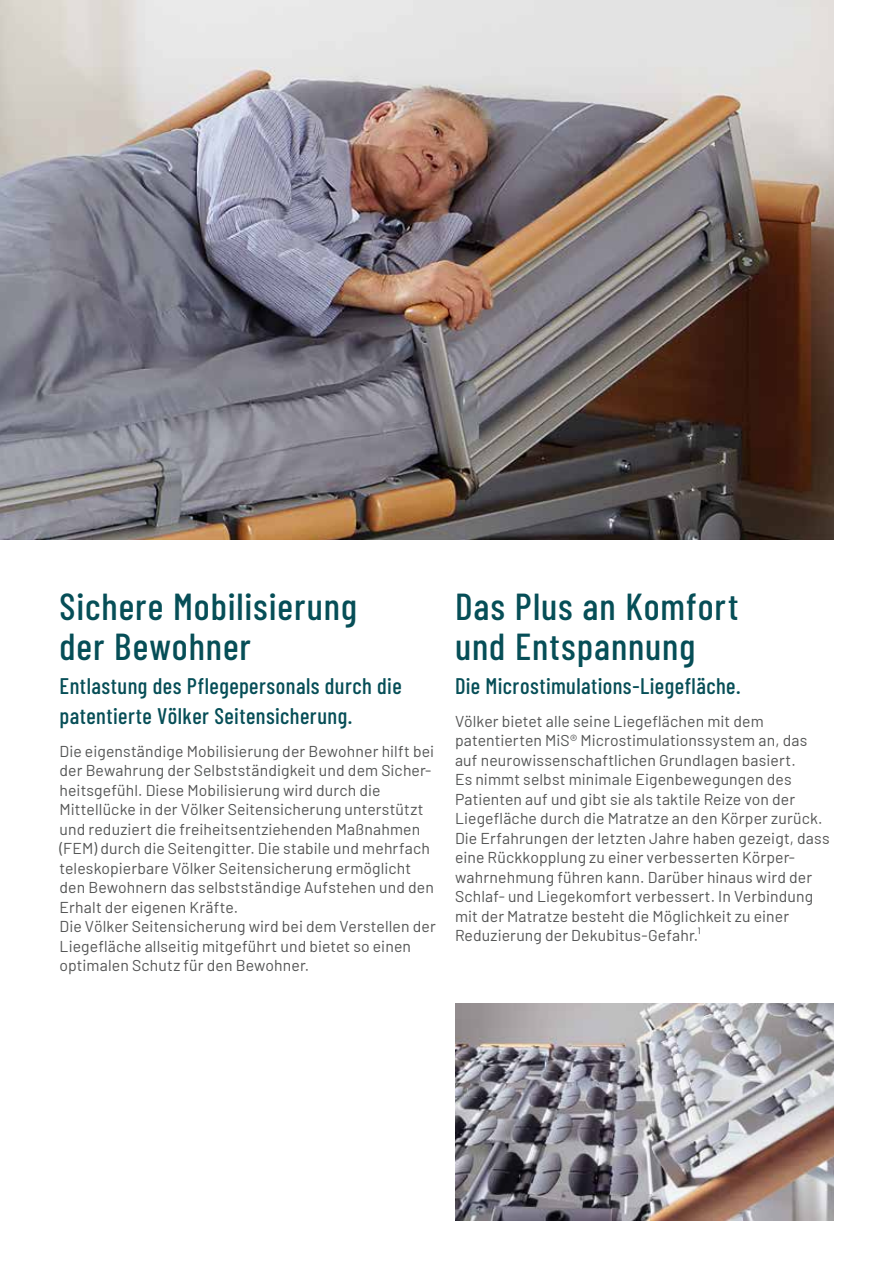
<style>
.page{position:relative;width:893px;height:1263px;background:#fff}
.page>*{position:absolute;margin:0;border:0;box-sizing:border-box;transform-origin:0 0}
.t1{font:500 37.5px/40.5px "Barlow Condensed";letter-spacing:.025em;color:#064e57}
.t2{font:500 22.5px/30px "Barlow Condensed";letter-spacing:.02em;color:#064e57}
.t3{font:15.75px/19.5px "Barlow";letter-spacing:.01em;color:#535454}
</style>
<div class="page">
<img style="left:0;top:0;width:833px;height:540px">
<img style="left:455px;top:1004px;width:378px;height:216px">
<h1 class="t1" style="left:60px;top:583px;width:299px">Sichere Mobilisierung der Bewohner</h1>
<h2 class="t2" style="left:60px;top:670px;width:344px">Entlastung des Pflegepersonals durch die patentierte Völker Seitensicherung.</h2>
<p class="t3" style="left:60px;top:740px;width:378px">Die eigenständige Mobilisierung der Bewohner hilft bei der Bewahrung der Selbstständigkeit und dem Sicher&shy;heitsgefühl. Diese Mobilisierung wird durch die Mittellücke in der Völker Seitensicherung unterstützt und reduziert die freiheitsentziehenden Maßnahmen (FEM) durch die Seitengitter. Die stabile und mehrfach teleskopierbare Völker Seitensicherung ermöglicht den Bewohnern das selbstständige Aufstehen und den Erhalt der eigenen Kräfte.<br>Die Völker Seitensicherung wird bei dem Verstellen der Liegefläche allseitig mitgeführt und bietet so einen optimalen Schutz für den Bewohner.</p>
<h1 class="t1" style="left:455px;top:583px;width:285px">Das Plus an Komfort und Entspannung</h1>
<h2 class="t2" style="left:455px;top:670px;width:287px">Die Microstimulations-Liegefläche.</h2>
<p class="t3" style="left:455px;top:710px;width:376px">Völker bietet alle seine Liegeflächen mit dem patentierten MiS® Microstimulationssystem an, das auf neurowissenschaftlichen Grundlagen basiert.<br>Es nimmt selbst minimale Eigenbewegungen des Patienten auf und gibt sie als taktile Reize von der Liegefläche durch die Matratze an den Körper zurück.<br>Die Erfahrungen der letzten Jahre haben gezeigt, dass eine Rückkopplung zu einer verbesserten Körper&shy;wahrnehmung führen kann. Darüber hinaus wird der Schlaf- und Liegekomfort verbessert. In Verbindung mit der Matratze besteht die Möglichkeit zu einer Reduzierung der Dekubitus-Gefahr.¹</p>
</div>
